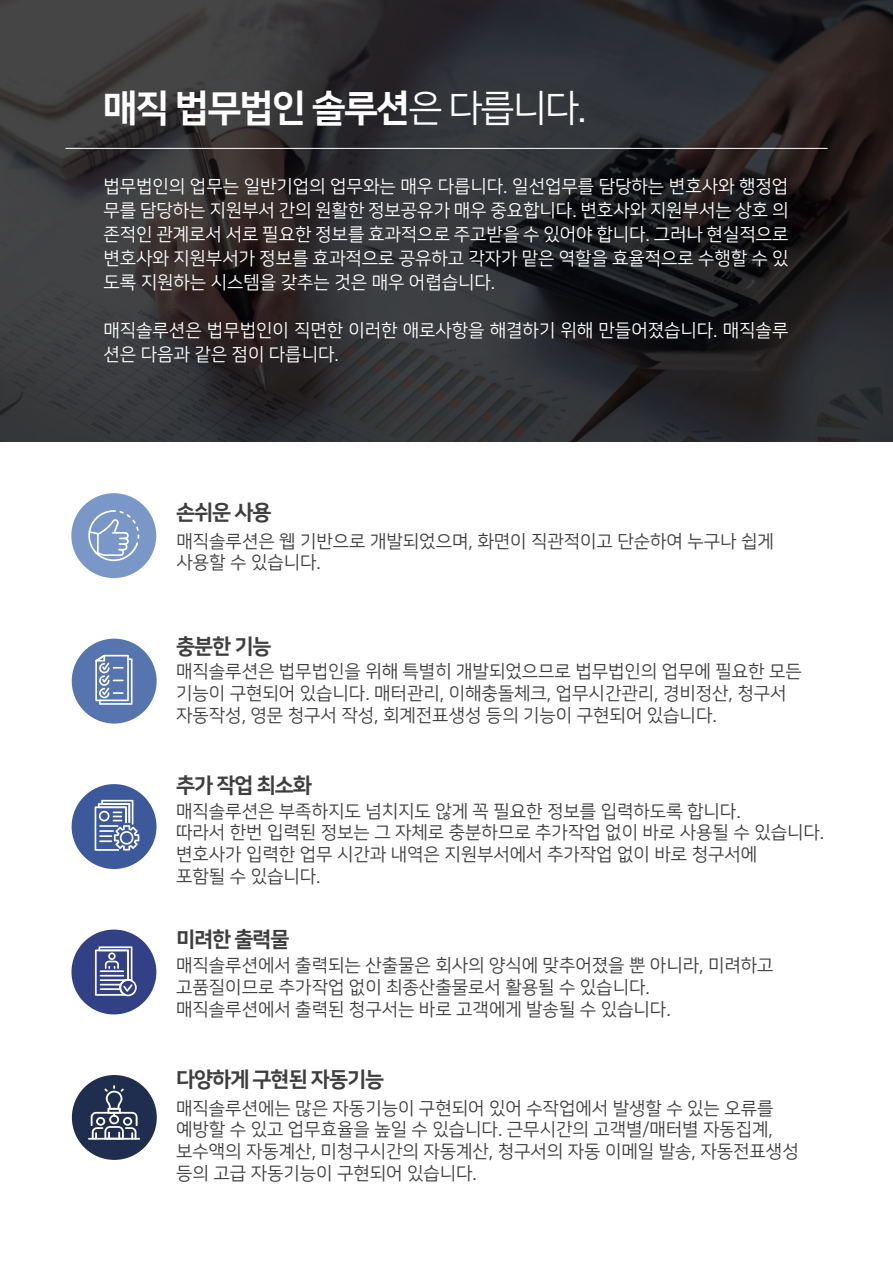
<style>
.page{position:relative;width:893px;height:1263px;background:#fff}
.page>*{position:absolute;margin:0;border:0;box-sizing:border-box;transform-origin:0 0}
.t1{font:37.5px "Nanum Square EB";letter-spacing:-.05em;color:#fff}
.t2{font:21px "Nanum Square EB";letter-spacing:-.05em;color:#3e3e3f}
.t3{font:18px/21.6px "Nanum Square R";color:#3e3e3f}
.t4{font:18px/24px "Nanum Square R";color:#fff;text-align:justify}
.s1{font-family:"Nanum Square R"}
</style>
<div class="page">
<div style="left:71px;top:493px;width:85px;height:85px;background:#7998c7;border-radius:50%"></div>
<div style="left:72px;top:639px;width:85px;height:84px;background:#5675ae;border-radius:50%"></div>
<div style="left:72px;top:784px;width:84px;height:85px;background:#3c599b;border-radius:50%"></div>
<div style="left:71px;top:929px;width:85px;height:85px;background:#324085;border-radius:50%"></div>
<div style="left:72px;top:1075px;width:85px;height:85px;background:#1f2e4e;border-radius:50%"></div>
<svg style="left:0;top:0;width:893px;height:442px;background:#2d2c2f"></svg>
<svg style="left:95px;top:800px;width:44px;height:51px"></svg>
<svg style="left:95px;top:946px;width:42px;height:50px"></svg>
<svg style="left:95px;top:655px;width:38px;height:50px"></svg>
<svg style="left:88px;top:510px;width:51px;height:51px"></svg>
<svg style="left:91px;top:1085px;width:47px;height:53px"></svg>
<hr style="left:88px;top:1138px;width:52px;height:2px;background:#fff">
<hr style="left:65px;top:148px;width:763px;height:1px;background:#fff">
<h1 class="t1" style="left:103px;top:88px;width:485px">매직 법무법인 솔루션<span class="s1">은 다릅니다.</span></h1>
<p class="t4" style="left:103px;top:174px;width:687px">법무법인의 업무는 일반기업의 업무와는 매우 다릅니다. 일선업무를 담당하는 변호사와 행정업 무를 담당하는 지원부서 간의 원활한 정보공유가 매우 중요합니다. 변호사와 지원부서는 상호 의 존적인 관계로서 서로 필요한 정보를 효과적으로 주고받을 수 있어야 합니다. 그러나 현실적으로 변호사와 지원부서가 정보를 효과적으로 공유하고 각자가 맡은 역할을 효율적으로 수행할 수 있 도록 지원하는 시스템을 갖추는 것은 매우 어렵습니다.</p>
<p class="t4" style="left:103px;top:318px;width:686px">매직솔루션은 법무법인이 직면한 이러한 애로사항을 해결하기 위해 만들어졌습니다. 매직솔루 션은 다음과 같은 점이 다릅니다.</p>
<p class="t2" style="left:176px;top:501px;width:97px">손쉬운 사용</p>
<p class="t3" style="left:176px;top:531px;width:599px">매직솔루션은 웹 기반으로 개발되었으며, 화면이 직관적이고 단순하여 누구나 쉽게 사용할 수 있습니다.</p>
<p class="t2" style="left:176px;top:634px;width:97px">충분한 기능</p>
<p class="t3" style="left:176px;top:661px;width:627px">매직솔루션은 법무법인을 위해 특별히 개발되었으므로 법무법인의 업무에 필요한 모든 기능이 구현되어 있습니다. 매터관리, 이해충돌체크, 업무시간관리, 경비정산, 청구서 자동작성, 영문 청구서 작성, 회계전표생성 등의 기능이 구현되어 있습니다.</p>
<p class="t2" style="left:176px;top:774px;width:137px">추가 작업 최소화</p>
<p class="t3" style="left:176px;top:801px;width:650px">매직솔루션은 부족하지도 넘치지도 않게 꼭 필요한 정보를 입력하도록 합니다.<br>따라서 한번 입력된 정보는 그 자체로 충분하므로 추가작업 없이 바로 사용될 수 있습니다. 변호사가 입력한 업무 시간과 내역은 지원부서에서 추가작업 없이 바로 청구서에<br>포함될 수 있습니다.</p>
<p class="t2" style="left:176px;top:928px;width:115px">미려한 출력물</p>
<p class="t3" style="left:176px;top:955px;width:599px">매직솔루션에서 출력되는 산출물은 회사의 양식에 맞추어졌을 뿐 아니라, 미려하고 고품질이므로 추가작업 없이 최종산출물로서 활용될 수 있습니다.<br>매직솔루션에서 출력된 청구서는 바로 고객에게 발송될 수 있습니다.</p>
<p class="t2" style="left:176px;top:1067px;width:210px">다양하게 구현된 자동기능</p>
<p class="t3" style="left:176px;top:1098px;width:624px">매직솔루션에는 많은 자동기능이 구현되어 있어 수작업에서 발생할 수 있는 오류를 예방할 수 있고 업무효율을 높일 수 있습니다. 근무시간의 고객별/매터별 자동집계, 보수액의 자동계산, 미청구시간의 자동계산, 청구서의 자동 이메일 발송, 자동전표생성 등의 고급 자동기능이 구현되어 있습니다.</p>
</div>
